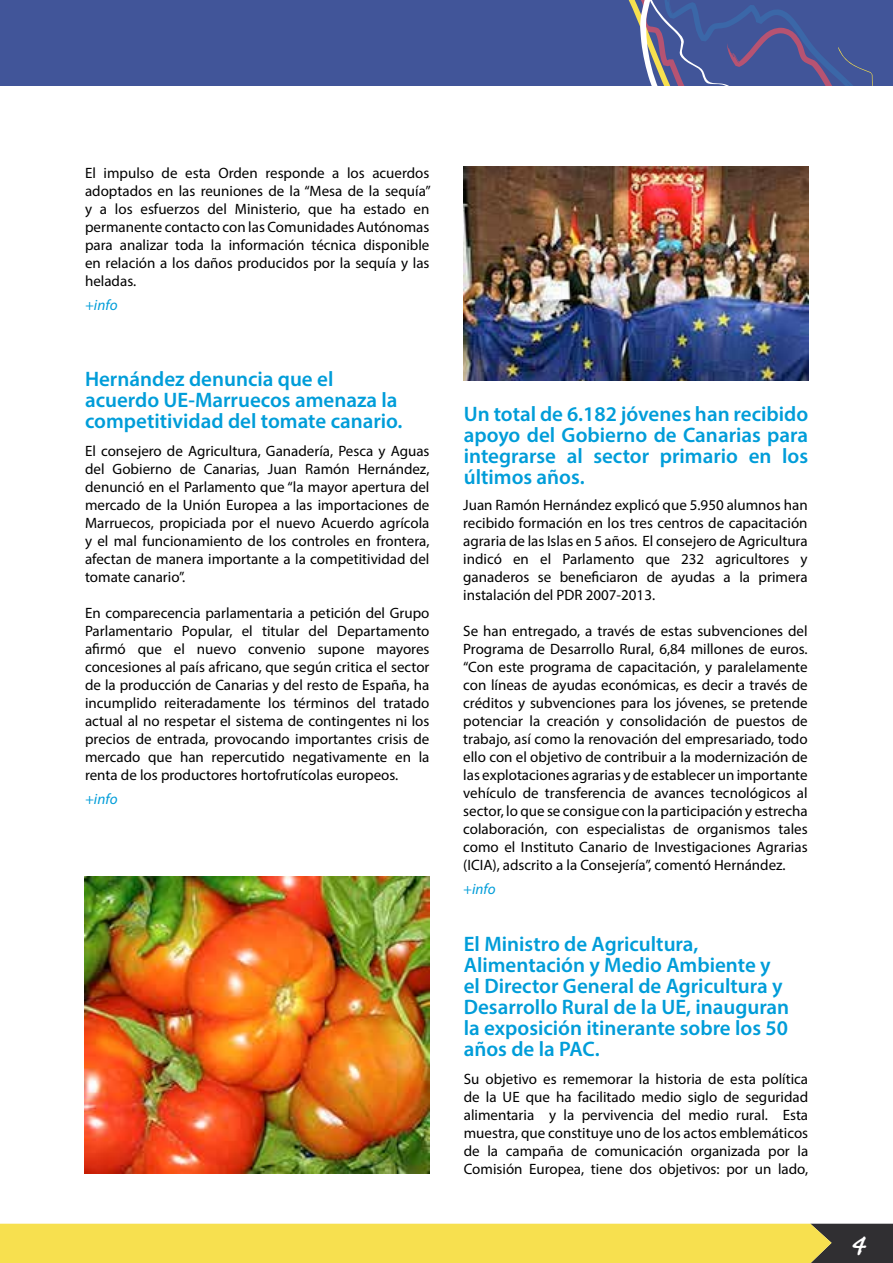
<style>
.page{position:relative;width:893px;height:1263px;background:#fff}
.page>*{position:absolute;margin:0;border:0;box-sizing:border-box;transform-origin:0 0}
.t1{font:600 36px "Caflisch Script Pro";color:#fff}
.t2{font:600 21px/21px "Myriad Pro";color:#009dd9}
.t3{font:15px/18px "Myriad Pro";color:#000;text-align:justify}
.t4{font:italic 15px "Myriad Pro";color:#009dd9}
</style>
<div class="page">
<svg style="left:0;top:1224px;width:893px;height:39px;background:#e7d14c"></svg>
<div style="left:0;top:0;width:893px;height:85px;background:#415599"></div>
<svg style="left:628px;top:0;width:245px;height:85px"></svg>
<img style="left:84px;top:877px;width:345px;height:297px">
<img style="left:463px;top:166px;width:345px;height:214px">
<p class="t3" style="left:85px;top:163px;width:347px">El impulso de esta Orden responde a los acuerdos adoptados en las reuniones de la “Mesa de la sequía” y a los esfuerzos del Ministerio, que ha estado en permanente contacto con las Comunidades Autónomas para analizar toda la información técnica disponible en relación a los daños producidos por la sequía y las heladas.</p>
<p class="t4" style="left:85px;top:295px;width:34px">+info</p>
<h2 class="t2" style="left:85px;top:368px;width:319px">Hernández denuncia que el acuerdo UE-Marruecos amenaza la competitividad del tomate canario.</h2>
<p class="t3" style="left:85px;top:442px;width:346px">El consejero de Agricultura, Ganadería, Pesca y Aguas del Gobierno de Canarias, Juan Ramón Hernández, denunció en el Parlamento que “la mayor apertura del mercado de la Unión Europea a las importaciones de Marruecos, propiciada por el nuevo Acuerdo agrícola y el mal funcionamiento de los controles en frontera, afectan de manera importante a la competitividad del tomate canario”.</p>
<p class="t3" style="left:85px;top:604px;width:346px">En comparecencia parlamentaria a petición del Grupo Parlamentario Popular, el titular del Departamento afirmó que el nuevo convenio supone mayores concesiones al país africano, que según critica el sector de la producción de Canarias y del resto de España, ha incumplido reiteradamente los términos del tratado actual al no respetar el sistema de contingentes ni los precios de entrada, provocando importantes crisis de mercado que han repercutido negativamente en la renta de los productores hortofrutícolas europeos.</p>
<p class="t4" style="left:85px;top:790px;width:34px">+info</p>
<h2 class="t2" style="left:464px;top:403px;width:346px;text-align:justify">Un total de 6.182 jóvenes han recibido apoyo del Gobierno de Canarias para integrarse al sector primario en los últimos años.</h2>
<p class="t3" style="left:463px;top:496px;width:346px">Juan Ramón Hernández explicó que 5.950 alumnos han recibido formación en los tres centros de capacitación agraria de las Islas en 5 años. El consejero de Agricultura indicó en el Parlamento que 232 agricultores y ganaderos se beneficiaron de ayudas a la primera instalación del PDR 2007-2013.</p>
<p class="t3" style="left:463px;top:622px;width:346px">Se han entregado, a través de estas subvenciones del Programa de Desarrollo Rural, 6,84 millones de euros. “Con este programa de capacitación, y paralelamente con líneas de ayudas económicas, es decir a través de créditos y subvenciones para los jóvenes, se pretende potenciar la creación y consolidación de puestos de trabajo, así como la renovación del empresariado, todo ello con el objetivo de contribuir a la modernización de las explotaciones agrarias y de establecer un importante vehículo de transferencia de avances tecnológicos al sector, lo que se consigue con la participación y estrecha colaboración, con especialistas de organismos tales como el Instituto Canario de Investigaciones Agrarias (ICIA), adscrito a la Consejería”, comentó Hernández.</p>
<p class="t4" style="left:463px;top:880px;width:34px">+info</p>
<h2 class="t2" style="left:464px;top:932px;width:327px">El Ministro de Agricultura,<br>Alimentación y Medio Ambiente y el Director General de Agricultura y<br>Desarrollo Rural de la UE, inauguran la exposición itinerante sobre los 50 años de la PAC.</h2>
<p class="t3" style="left:464px;top:1069px;width:346px">Su objetivo es rememorar la historia de esta política de la UE que ha facilitado medio siglo de seguridad alimentaria y la pervivencia del medio rural. Esta muestra, que constituye uno de los actos emblemáticos de la campaña de comunicación organizada por la Comisión Europea, tiene dos objetivos: por un lado,</p>
<h1 class="t1" style="left:850px;top:1225px;width:16px">4</h1>
</div>
